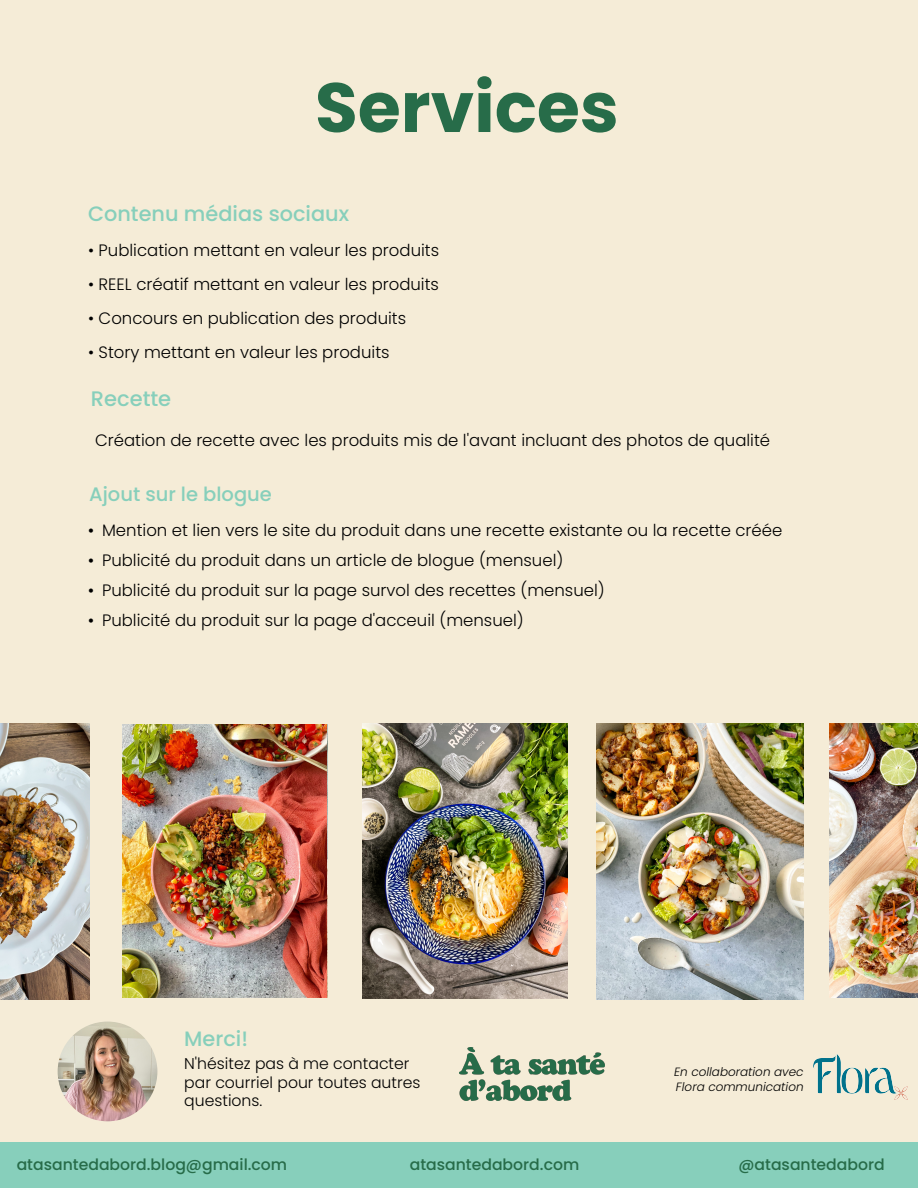
<style>
.page{position:relative;width:918px;height:1188px;background:#f5ecd7}
.page>*{position:absolute;margin:0;border:0;box-sizing:border-box;transform-origin:0 0}
.t1{font:700 69.6px "Poppins";color:#276c49}
.t2{font:500 21px "Poppins";color:#87cfbb}
.t3{font:500 20.85px "Poppins";color:#87cfbb}
.t4{font:500 19.5px "Poppins";color:#87cfbb}
.t5{font:300 16.5px "Poppins";color:#000}
.t6{font:500 15.6px "Poppins";color:#276c49}
.t7{font:300 15.6px/18.3px "Poppins";color:#000}
.t8{font:italic 300 12px/15.6px "Poppins";color:#000}
.s1{font-family:"Times New Roman";font-weight:400}
</style>
<div class="page">
<div style="left:0;top:1143px;width:918px;height:45px;background:#87cfbb"></div>
<img style="left:597px;top:724px;width:206px;height:275px">
<img style="left:0;top:724px;width:90px;height:275px">
<img style="left:362px;top:724px;width:206px;height:274px">
<img style="left:829px;top:724px;width:89px;height:273px">
<img style="left:122px;top:725px;width:204px;height:272px">
<img style="left:813px;top:1054px;width:95px;height:46px">
<img style="left:459px;top:1048px;width:145px;height:52px">
<img style="left:58px;top:1022px;width:99px;height:99px;border-radius:50px">
<h1 class="t1" style="left:315px;top:67px;width:305px">Services</h1>
<p class="t3" style="left:88px;top:202px;width:263px">Contenu médias sociaux</p>
<p class="t5" style="left:88px;top:241px;width:353px">• Publication mettant en valeur les produits</p>
<p class="t5" style="left:88px;top:275px;width:352px">• REEL créatif mettant en valeur les produits</p>
<p class="t5" style="left:88px;top:309px;width:320px">• Concours en publication des produits</p>
<p class="t5" style="left:88px;top:343px;width:303px">• Story mettant en valeur les produits</p>
<p class="t2" style="left:91px;top:387px;width:82px">Recette</p>
<p class="t5" style="left:95px;top:431px;width:676px">Création de recette avec les produits mis de l'avant incluant des photos de qualité</p>
<p class="t4" style="left:89px;top:483px;width:184px">Ajout sur le blogue</p>
<p class="t5" style="left:88px;top:520px;width:696px"><span class="s1">•</span> Mention et lien vers le site du produit dans une recette existante ou la recette créée</p>
<p class="t5" style="left:88px;top:550px;width:477px"><span class="s1">•</span> Publicité du produit dans un article de blogue (mensuel)</p>
<p class="t5" style="left:88px;top:580px;width:518px"><span class="s1">•</span> Publicité du produit sur la page survol des recettes (mensuel)</p>
<p class="t5" style="left:88px;top:610px;width:437px"><span class="s1">•</span> Publicité du produit sur la page d'acceuil (mensuel)</p>
<p class="t3" style="left:184px;top:1027px;width:65px">Merci!</p>
<p class="t7" style="left:184px;top:1055px;width:238px">N'hésitez pas à me contacter par courriel pour toutes autres questions.</p>
<p class="t8" style="left:674px;top:1064px;width:131px">En collaboration avec<br>Flora communication</p>
<p class="t6" style="left:17px;top:1155px;width:272px">atasantedabord.blog@gmail.com</p>
<p class="t6" style="left:410px;top:1155px;width:171px">atasantedabord.com</p>
<p class="t6" style="left:738px;top:1155px;width:148px">@atasantedabord</p>
</div>
